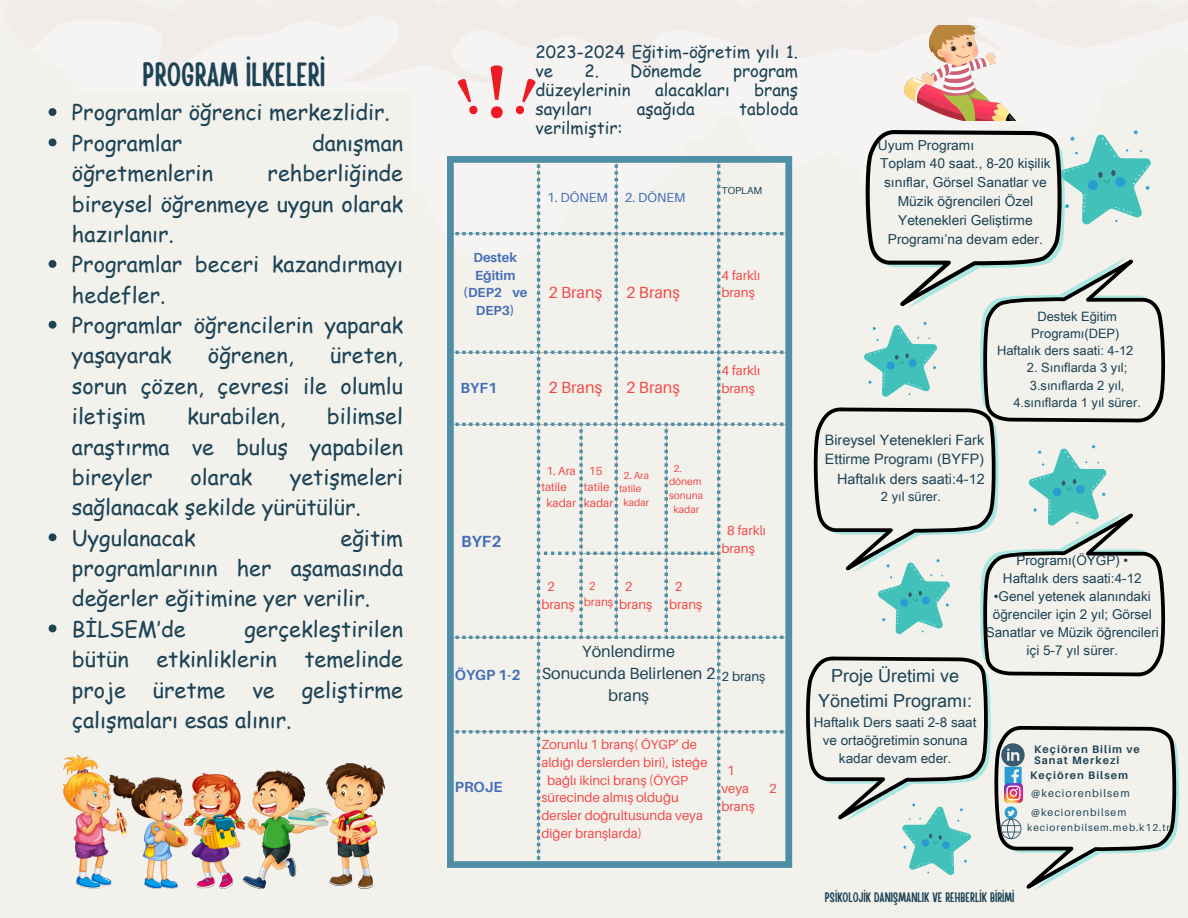
<style>
.page{position:relative;width:1188px;height:918px;background:#f2f1ec}
.page>*{position:absolute;margin:0;border:0;box-sizing:border-box;transform-origin:0 0}
.t1{font:33.3px "Handy Casual Condensed";color:#1d4355}
.t2{font:21.75px/30.3px "Comic Sans MS";color:#1d4355;text-align:justify}
.t3{font:18px/24.8px "Arial Unicode MS";color:#1d4355;text-align:center}
.t4{font:16.95px/18.9px "Comic Sans MS";color:#1d4355}
.t5{font:16.2px/22px "Aileron";color:#1d4355;text-align:center}
.t6{font:16.2px "Aileron";color:#f14947}
.t7{font:700 16.2px "Aileron";color:#456db8}
.t8{font:700 14.7px "Aileron";color:#456db8}
.t9{font:14.4px/19.4px "Arial Unicode MS";color:#1d4355;text-align:right}
.t10{font:13.8px "Arial Unicode MS";color:#1d4355}
.t11{font:13.65px "Handy Casual Condensed";color:#1d4355}
.t12{font:13.5px/18px "Arial Unicode MS";color:#1d4355;text-align:center}
.t13{font:13.2px/17.7px "Aileron";color:#f14947}
.t14{font:700 13.2px/17.7px "Aileron";color:#456db8;text-align:center}
.t15{font:13.2px "Aileron";color:#456db8}
.t16{font:13.2px "Aileron";color:#1d4355}
.t17{font:12.9px/17.2px "Arial Unicode MS";color:#1d4355;text-align:center}
.t18{font:11.7px/16px "Aileron";color:#f14947}
.t19{font:700 10.8px/10.4px "Aileron";letter-spacing:.095em;color:#1d4355}
.t20{font:10.8px "Aileron";letter-spacing:.095em;color:#1d4355}
.t21{font:10.5px "Aileron";letter-spacing:.095em;color:#1d4355}
.t22{font:10.2px/13.5px "Aileron";color:#f14947}
.t23{font:10.2px "Aileron";color:#1d4355}
.t24{font:10.05px "Aileron";letter-spacing:.095em;color:#1d4355}
</style>
<div class="page">
<svg style="left:456px;top:164px;width:327px;height:696px"></svg>
<div style="left:447px;top:163px;width:7px;height:698px;background:#4e8fa6"></div>
<div style="left:785px;top:163px;width:7px;height:698px;background:#4e8fa6"></div>
<div style="left:447px;top:156px;width:345px;height:7px;background:#4e8fa6"></div>
<div style="left:447px;top:861px;width:345px;height:7px;background:#4e8fa6"></div>
<img style="left:905px;top:26px;width:111px;height:94px">
<svg style="left:806px;top:130px;width:374px;height:761px"></svg>
<svg style="left:457px;top:65px;width:79px;height:53px"></svg>
<img style="left:64px;top:755px;width:320px;height:134px">
<svg style="left:49px;top:108px;width:7px;height:8px"></svg>
<svg style="left:49px;top:138px;width:7px;height:8px"></svg>
<svg style="left:49px;top:260px;width:7px;height:8px"></svg>
<svg style="left:49px;top:321px;width:7px;height:8px"></svg>
<svg style="left:49px;top:533px;width:7px;height:8px"></svg>
<svg style="left:49px;top:624px;width:7px;height:8px"></svg>
<p class="t1" style="left:142px;top:52px;width:185px">PROGRAM İLKELERİ</p>
<p class="t4" style="left:536px;top:42px;width:264px">2023-2024 Eğitim-öğretim yılı 1. ve</p>
<p class="t4" style="left:584px;top:61px;width:119px">2. Dönemde</p>
<p class="t4" style="left:733px;top:61px;width:66px">program</p>
<p class="t4" style="left:536px;top:80px;width:97px">düzeylerinin</p>
<p class="t4" style="left:655px;top:80px;width:76px">alacakları</p>
<p class="t4" style="left:754px;top:80px;width:45px">branş</p>
<p class="t4" style="left:536px;top:98px;width:58px">sayıları</p>
<p class="t4" style="left:637px;top:98px;width:59px">aşağıda</p>
<p class="t4" style="left:739px;top:98px;width:60px">tabloda</p>
<p class="t4" style="left:536px;top:117px;width:89px">verilmiştir:</p>
<p class="t2" style="left:72px;top:97px;width:320px">Programlar öğrenci merkezlidir.</p>
<p class="t2" style="left:72px;top:127px;width:112px">Programlar</p>
<p class="t2" style="left:312px;top:127px;width:93px">danışman</p>
<p class="t2" style="left:72px;top:157px;width:143px">öğretmenlerin</p>
<p class="t2" style="left:72px;top:157px;width:333px;text-indent:196px">rehberliğinde bireysel öğrenmeye uygun olarak hazırlanır.</p>
<p class="t2" style="left:72px;top:248px;width:333px">Programlar beceri kazandırmayı hedefler.</p>
<p class="t2" style="left:72px;top:309px;width:333px">Programlar öğrencilerin yaparak yaşayarak</p>
<p class="t23" style="left:722px;top:184px;width:42px">TOPLAM</p>
<p class="t15" style="left:547px;top:189px;width:62px">1. DÖNEM</p>
<p class="t15" style="left:625px;top:189px;width:62px">2. DÖNEM</p>
<p class="t14" style="left:463px;top:248px;width:66px">Destek<br>Eğitim (DEP2 ve<br>DEP3)</p>
<p class="t13" style="left:722px;top:266px;width:40px">4 farklı branş</p>
<p class="t6" style="left:548px;top:283px;width:55px">2 Branş</p>
<p class="t6" style="left:626px;top:283px;width:55px">2 Branş</p>
<p class="t2" style="left:208px;top:340px;width:87px">öğrenen,</p>
<p class="t2" style="left:72px;top:340px;width:333px;text-indent:258px">üreten, sorun çözen, çevresi ile olumlu iletişim</p>
<p class="t13" style="left:722px;top:362px;width:40px">4 farklı branş</p>
<p class="t8" style="left:461px;top:379px;width:38px">BYF1</p>
<p class="t6" style="left:548px;top:377px;width:55px">2 Branş</p>
<p class="t6" style="left:626px;top:377px;width:55px">2 Branş</p>
<p class="t2" style="left:72px;top:400px;width:333px;text-indent:255px">bilimsel araştırma ve buluş yapabilen bireyler</p>
<p class="t2" style="left:187px;top:400px;width:100px">kurabilen,</p>
<p class="t22" style="left:669px;top:461px;width:36px;text-indent:4px">2. dönem sonuna</p>
<p class="t22" style="left:673px;top:502px;width:27px">kadar</p>
<p class="t18" style="left:541px;top:463px;width:36px;text-indent:5px">1. Ara tatile</p>
<p class="t18" style="left:546px;top:495px;width:31px">kadar</p>
<p class="t18" style="left:584px;top:463px;width:31px;text-align:center">15 tatile kadar</p>
<p class="t22" style="left:619px;top:468px;width:31px;text-indent:4px">2. Ara tatile</p>
<p class="t2" style="left:72px;top:461px;width:333px;text-indent:218px">yetişmeleri sağlanacak şekilde yürütülür.</p>
<p class="t2" style="left:72px;top:522px;width:125px">Uygulanacak</p>
<p class="t2" style="left:191px;top:461px;width:63px">olarak</p>
<p class="t22" style="left:624px;top:495px;width:27px">kadar</p>
<p class="t13" style="left:722px;top:522px;width:46px;text-indent:6px">8 farklı branş</p>
<p class="t2" style="left:72px;top:522px;width:333px;text-indent:269px">eğitim programlarının her aşamasında değerler eğitimine yer verilir.</p>
<p class="t2" style="left:72px;top:613px;width:115px">BİLSEM’de</p>
<p class="t2" style="left:244px;top:613px;width:160px">gerçekleştirilen</p>
<p class="t2" style="left:72px;top:643px;width:58px">bütün</p>
<p class="t2" style="left:156px;top:643px;width:122px">etkinliklerin</p>
<p class="t7" style="left:461px;top:532px;width:42px">BYF2</p>
<p class="t13" style="left:541px;top:577px;width:35px;text-indent:6px">2 branş</p>
<p class="t18" style="left:584px;top:578px;width:31px;text-indent:5px">2 branş</p>
<p class="t13" style="left:619px;top:577px;width:35px;text-indent:6px">2 branş</p>
<p class="t13" style="left:669px;top:577px;width:35px;text-indent:6px">2 branş</p>
<p class="t5" style="left:542px;top:640px;width:175px">Yönlendirme<br>Sonucunda Belirlenen 2 branş</p>
<p class="t2" style="left:72px;top:643px;width:333px;text-indent:232px">temelinde proje üretme ve geliştirme çalışmaları esas alınır.</p>
<p class="t8" style="left:455px;top:666px;width:67px">ÖYGP 1-2</p>
<p class="t16" style="left:722px;top:668px;width:45px">2 branş</p>
<p class="t8" style="left:455px;top:778px;width:49px">PROJE</p>
<p class="t13" style="left:541px;top:735px;width:168px">Zorunlu 1 branş( ÖYGP’ de aldığı derslerden biri), isteğe</p>
<p class="t13" style="left:541px;top:771px;width:163px;text-indent:6px">bağlı ikinci branş (ÖYGP sürecinde almış olduğu dersler doğrultusunda veya diğer branşlarda)</p>
<p class="t13" style="left:722px;top:762px;width:29px;text-indent:6px">1 veya</p>
<p class="t13" style="left:722px;top:797px;width:35px">branş</p>
<p class="t13" style="left:769px;top:779px;width:9px">2</p>
<p class="t10" style="left:878px;top:135px;width:98px">Uyum Programı</p>
<p class="t10" style="left:880px;top:154px;width:172px">Toplam 40 saat., 8-20 kişilik</p>
<p class="t10" style="left:884px;top:173px;width:164px">sınıflar, Görsel Sanatlar ve</p>
<p class="t10" style="left:898px;top:192px;width:137px">Müzik öğrencileri Özel</p>
<p class="t10" style="left:898px;top:211px;width:136px">Yetenekleri Geliştirme</p>
<p class="t10" style="left:888px;top:229px;width:157px">Programı’na devam eder.</p>
<p class="t9" style="left:825px;top:430px;width:161px">Bireysel Yetenekleri Fark<br>Ettirme Programı (BYFP)<br>Haftalık ders saati:4-12</p>
<p class="t17" style="left:881px;top:487px;width:61px">2 yıl sürer.</p>
<p class="t17" style="left:1031px;top:307px;width:90px">Destek Eğitim<br>Programı(DEP)</p>
<p class="t17" style="left:997px;top:341px;width:138px">Haftalık ders saati: 4-12</p>
<p class="t17" style="left:1013px;top:359px;width:129px">2. Sınıflarda 3 yıl;<br>3.sınıflarda 2 yıl,<br>4.sınıflarda 1 yıl sürer.</p>
<p class="t3" style="left:818px;top:663px;width:155px">Proje Üretimi ve<br>Yönetimi Programı:</p>
<p class="t12" style="left:814px;top:713px;width:164px">Haftalık Ders saati 2-8 saat ve ortaöğretimin sonuna kadar devam eder.</p>
<p class="t12" style="left:1016px;top:551px;width:113px">Programı(ÖYGP) •</p>
<p class="t12" style="left:1003px;top:569px;width:140px">Haftalık ders saati:4-12</p>
<p class="t12" style="left:986px;top:587px;width:175px">•Genel yetenek alanındaki öğrenciler için 2 yıl; Görsel<br>Sanatlar ve Müzik öğrencileri içi 5-7 yıl sürer.</p>
<p class="t19" style="left:1034px;top:744px;width:107px">Keçiören Bilim ve<br>Sanat Merkezi</p>
<p class="t19" style="left:1030px;top:770px;width:99px">Keçiören Bilsem</p>
<p class="t20" style="left:1031px;top:786px;width:100px">@keciorenbilsem</p>
<p class="t24" style="left:1027px;top:821px;width:144px">keciorenbilsem.meb.k12.tr</p>
<p class="t21" style="left:1031px;top:806px;width:97px">@keciorenbilsem</p>
<p class="t11" style="left:825px;top:888px;width:191px">PSİKOLOJİK DANIŞMANLIK VE REHBERLİK BİRİMİ</p>
</div>
